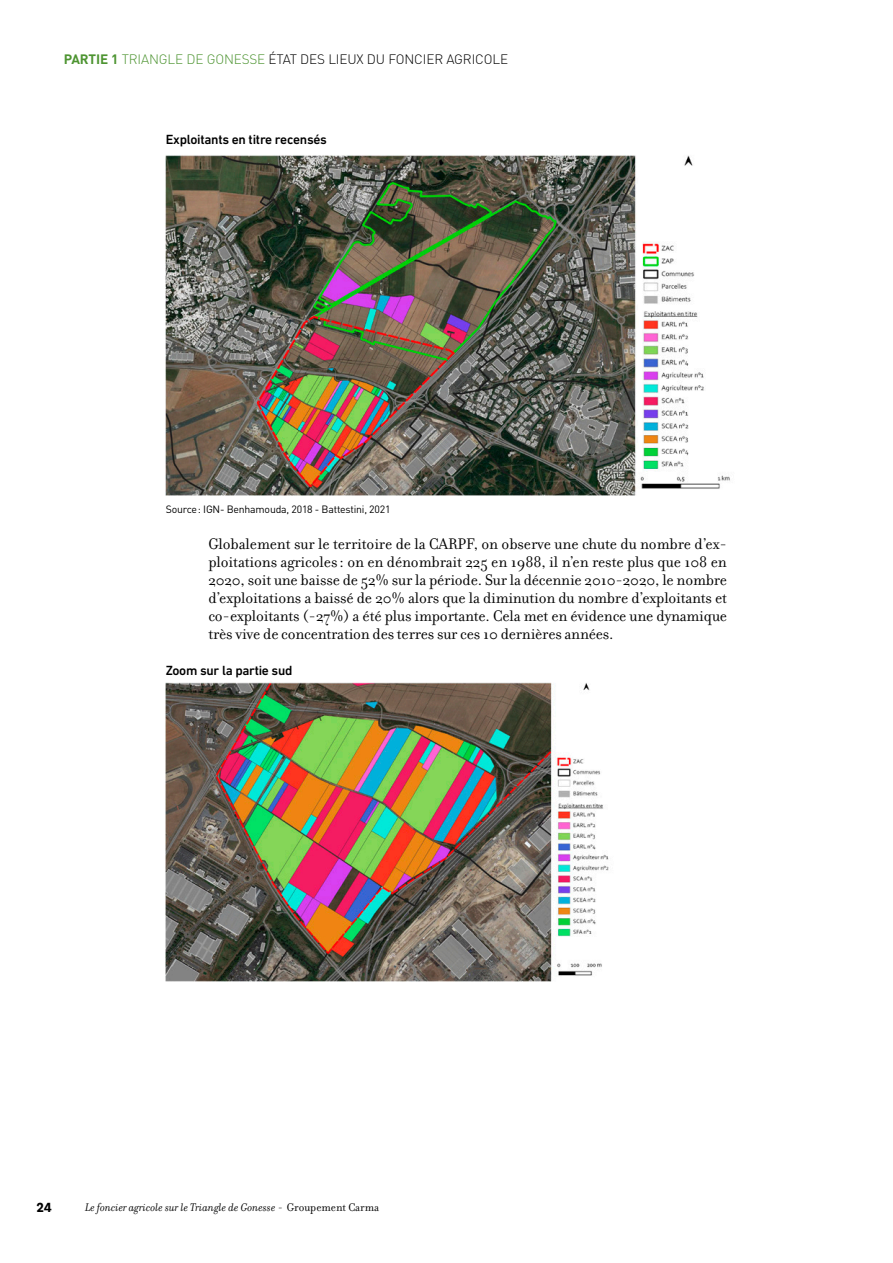
<style>
.page{position:relative;width:893px;height:1263px;background:#fff}
.page>*{position:absolute;margin:0;border:0;box-sizing:border-box;transform-origin:0 0}
.t1{font:16.5px/18px "Filosofia OT";letter-spacing:-.01em;color:#000;text-align:justify}
.t2{font:300 13.5px "DIN";letter-spacing:-.01em;color:#000}
.t3{font:500 13.5px "DIN Next LT Pro";letter-spacing:-.02em;color:#000}
.t4{font:700 13.5px "Pluto Sans Cond";color:#000}
.t5{font:italic 12px "Filosofia";color:#000}
.t6{font:10.5px "DIN";letter-spacing:-.02em;color:#000}
.s1{font-weight:700;color:#4d9431}
.s2{color:#4d9431}
.s3{font-style:normal}
</style>
<div class="page">
<img style="left:166px;top:155px;width:564px;height:340px">
<img style="left:166px;top:682px;width:443px;height:299px">
<p class="t2" style="left:64px;top:51px;width:446px"><span class="s1">PARTIE 1</span> <span class="s2">TRIANGLE DE GONESSE</span> ÉTAT DES LIEUX DU FONCIER AGRICOLE</p>
<p class="t3" style="left:166px;top:132px;width:163px">Exploitants en titre recensés</p>
<p class="t6" style="left:166px;top:503px;width:226px">Source: IGN- Benhamouda, 2018 - Battestini, 2021</p>
<p class="t1" style="left:208px;top:535px;width:520px">Globalement sur le territoire de la CARPF, on observe une chute du nombre d’ex&shy;ploitations agricoles: on en dénombrait 225 en 1988, il n’en reste plus que 108 en 2020, soit une baisse de 52% sur la période. Sur la décennie 2010-2020, le nombre d’exploitations a baissé de 20% alors que la diminution du nombre d’exploitants et co-exploitants (-27%) a été plus importante. Cela met en évidence une dynamique très vive de concentration des terres sur ces 10 dernières années.</p>
<p class="t3" style="left:166px;top:663px;width:128px">Zoom sur la partie sud</p>
<p class="t4" style="left:36px;top:1200px;width:17px">24</p>
<p class="t5" style="left:85px;top:1200px;width:295px">Le foncier agricole sur le Triangle de Gonesse - <span class="s3">Groupement Carma</span></p>
</div>
